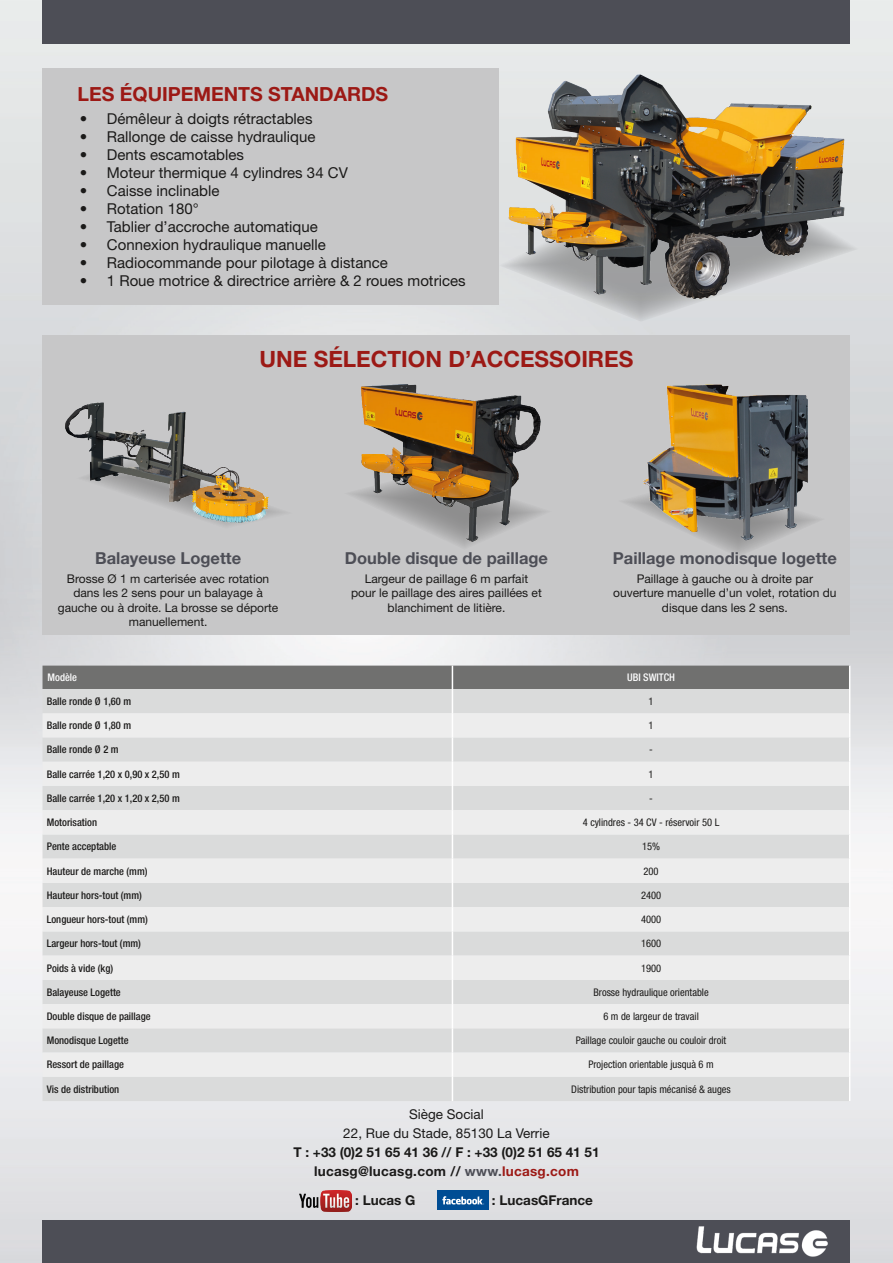
<style>
.page{position:relative;width:893px;height:1263px;background:#fff}
.page>*{position:absolute;margin:0;border:0;box-sizing:border-box;transform-origin:0 0}
.T2__ROUGE{font:700 22.5px "Helvetica Neue LT Std";color:#9c1915}
.T2__ROUGE-2{font:700 19.5px "Helvetica Neue LT Std";color:#9c1915}
.TEXTE{font:700 16.5px "Helvetica Neue LT Std";color:#4d4e56}
.t1{font:15px "Helvetica Neue LT Std";color:#1b1a19}
.t2{font:700 13.5px "Helvetica Neue LT Std";color:#1b1a19}
.t3{font:13.5px "Helvetica Neue LT Std";color:#1b1a19}
.t4{font:700 13.5px "Helvetica Neue LT Std";letter-spacing:.02em;color:#1b1a19}
.TEXTE-2{font:12px/14.4px "Helvetica Neue LT Std";color:#1b1a19;text-align:center}
.txt_tableau{font:500 condensed 10.5px "Helvetica Neue LT Std";color:#1b1a19}
.txt_tableau-2{font:condensed 10.5px "Helvetica Neue LT Std";color:#1b1a19}
.txt_tableau-3{font:500 condensed 10.5px "Helvetica Neue LT Std";color:#fff}
.s1{color:#4d4e56}
.s2{color:#9c1915}
</style>
<div class="page">
<img style="left:0;top:0;width:893px;height:1263px">
<div style="left:43px;top:335px;width:807px;height:300px;background:#c7c7c8"></div>
<div style="left:43px;top:1220px;width:807px;height:43px;background:#4d4e56"></div>
<div style="left:43px;top:0;width:807px;height:44px;background:#4d4e56"></div>
<img style="left:300px;top:1190px;width:51px;height:21px">
<div style="left:437px;top:1191px;width:51px;height:19px;background:#004d94"></div>
<svg style="left:442px;top:1196px;width:42px;height:8px"></svg>
<img style="left:696px;top:1226px;width:132px;height:31px">
<svg style="left:497px;top:156px;width:364px;height:166px;background:#d8dadc"></svg>
<svg style="left:452px;top:541px;width:25px;height:6px"></svg>
<svg style="left:626px;top:498px;width:192px;height:57px"></svg>
<svg style="left:43px;top:666px;width:807px;height:435px;background:#ddd"></svg>
<img style="left:639px;top:384px;width:169px;height:157px">
<img style="left:352px;top:384px;width:192px;height:157px">
<img style="left:65px;top:402px;width:208px;height:124px">
<div style="left:43px;top:68px;width:456px;height:237px;background:#c7c7c8"></div>
<img style="left:500px;top:66px;width:361px;height:240px">
<p class="T2__ROUGE-2" style="left:78px;top:82px;width:312px">LES ÉQUIPEMENTS STANDARDS</p>
<p class="t1" style="left:80px;top:110px;width:234px">• Démêleur à doigts rétractables</p>
<p class="t1" style="left:80px;top:128px;width:237px">• Rallonge de caisse hydraulique</p>
<p class="t1" style="left:80px;top:146px;width:165px">• Dents escamotables</p>
<p class="t1" style="left:80px;top:164px;width:269px">• Moteur thermique 4 cylindres 34 CV</p>
<p class="t1" style="left:80px;top:182px;width:141px">• Caisse inclinable</p>
<p class="t1" style="left:80px;top:200px;width:120px">• Rotation 180°</p>
<p class="t1" style="left:80px;top:218px;width:239px">• Tablier d’accroche automatique</p>
<p class="t1" style="left:80px;top:236px;width:247px">• Connexion hydraulique manuelle</p>
<p class="t1" style="left:80px;top:254px;width:309px">• Radiocommande pour pilotage à distance</p>
<p class="t1" style="left:80px;top:272px;width:387px">• 1 Roue motrice &amp; directrice arrière &amp; 2 roues motrices</p>
<p class="T2__ROUGE" style="left:260px;top:346px;width:375px">UNE SÉLECTION D’ACCESSOIRES</p>
<p class="TEXTE" style="left:95px;top:548px;width:148px">Balayeuse Logette</p>
<p class="TEXTE-2" style="left:58px;top:571px;width:222px">Brosse Ø 1 m carterisée avec rotation dans les 2 sens pour un balayage à gauche ou à droite. La brosse se déporte manuellement.</p>
<p class="TEXTE" style="left:345px;top:548px;width:205px">Double disque de paillage</p>
<p class="TEXTE-2" style="left:351px;top:571px;width:192px">Largeur de paillage 6 m parfait pour le paillage des aires paillées et blanchiment de litière.</p>
<p class="TEXTE" style="left:613px;top:548px;width:225px">Paillage monodisque logette</p>
<p class="TEXTE-2" style="left:613px;top:571px;width:225px">Paillage à gauche ou à droite par ouverture manuelle d’un volet, rotation du disque dans les 2 sens.</p>
<p class="txt_tableau-3" style="left:48px;top:671px;width:31px">Modèle</p>
<p class="txt_tableau-3" style="left:627px;top:671px;width:49px">UBI SWITCH</p>
<p class="txt_tableau" style="left:47px;top:695px;width:86px">Balle ronde Ø 1,60 m</p>
<p class="txt_tableau-2" style="left:649px;top:695px;width:7px">1</p>
<p class="txt_tableau" style="left:47px;top:719px;width:86px">Balle ronde Ø 1,80 m</p>
<p class="txt_tableau-2" style="left:649px;top:719px;width:7px">1</p>
<p class="txt_tableau" style="left:47px;top:743px;width:73px">Balle ronde Ø 2 m</p>
<p class="txt_tableau-2" style="left:649px;top:743px;width:5px">-</p>
<p class="txt_tableau" style="left:47px;top:767px;width:135px">Balle carrée 1,20 x 0,90 x 2,50 m</p>
<p class="txt_tableau-2" style="left:649px;top:768px;width:7px">1</p>
<p class="txt_tableau" style="left:47px;top:792px;width:135px">Balle carrée 1,20 x 1,20 x 2,50 m</p>
<p class="txt_tableau-2" style="left:649px;top:792px;width:5px">-</p>
<p class="txt_tableau" style="left:47px;top:816px;width:52px">Motorisation</p>
<p class="txt_tableau-2" style="left:583px;top:816px;width:138px">4 cylindres - 34 CV - réservoir 50 L</p>
<p class="txt_tableau" style="left:47px;top:840px;width:71px">Pente acceptable</p>
<p class="txt_tableau-2" style="left:642px;top:840px;width:20px">15%</p>
<p class="txt_tableau" style="left:47px;top:864px;width:102px">Hauteur de marche (mm)</p>
<p class="txt_tableau-2" style="left:643px;top:865px;width:17px">200</p>
<p class="txt_tableau" style="left:47px;top:889px;width:97px">Hauteur hors-tout (mm)</p>
<p class="txt_tableau-2" style="left:641px;top:889px;width:22px">2400</p>
<p class="txt_tableau" style="left:47px;top:913px;width:103px">Longueur hors-tout (mm)</p>
<p class="txt_tableau-2" style="left:641px;top:913px;width:22px">4000</p>
<p class="txt_tableau" style="left:47px;top:937px;width:96px">Largeur hors-tout (mm)</p>
<p class="txt_tableau-2" style="left:641px;top:937px;width:22px">1600</p>
<p class="txt_tableau" style="left:47px;top:961px;width:68px">Poids à vide (kg)</p>
<p class="txt_tableau-2" style="left:641px;top:961px;width:22px">1900</p>
<p class="txt_tableau" style="left:47px;top:986px;width:76px">Balayeuse Logette</p>
<p class="txt_tableau-2" style="left:593px;top:986px;width:117px">Brosse hydraulique orientable</p>
<p class="txt_tableau" style="left:47px;top:1010px;width:105px">Double disque de paillage</p>
<p class="txt_tableau-2" style="left:603px;top:1010px;width:97px">6 m de largeur de travail</p>
<p class="txt_tableau" style="left:47px;top:1034px;width:83px">Monodisque Logette</p>
<p class="txt_tableau-2" style="left:576px;top:1034px;width:152px">Paillage couloir gauche ou couloir droit</p>
<p class="txt_tableau" style="left:47px;top:1058px;width:79px">Ressort de paillage</p>
<p class="txt_tableau-2" style="left:588px;top:1058px;width:127px">Projection orientable jusquà 6 m</p>
<p class="txt_tableau" style="left:47px;top:1082px;width:74px">Vis de distribution</p>
<p class="txt_tableau-2" style="left:571px;top:1083px;width:161px">Distribution pour tapis mécanisé &amp; auges</p>
<p class="t3" style="left:409px;top:1106px;width:76px">Siège Social</p>
<p class="t3" style="left:343px;top:1125px;width:208px">22, Rue du Stade, 85130 La Verrie</p>
<p class="t2" style="left:293px;top:1144px;width:308px">T : +33 (0)2 51 65 41 36 // F : +33 (0)2 51 65 41 51</p>
<p class="t4" style="left:314px;top:1163px;width:266px">lucasg@lucasg.com // <span class="s1">www.</span><span class="s2">lucasg.com</span></p>
<p class="t2" style="left:355px;top:1192px;width:62px">: Lucas G</p>
<p class="t2" style="left:492px;top:1192px;width:103px">: LucasGFrance</p>
</div>
